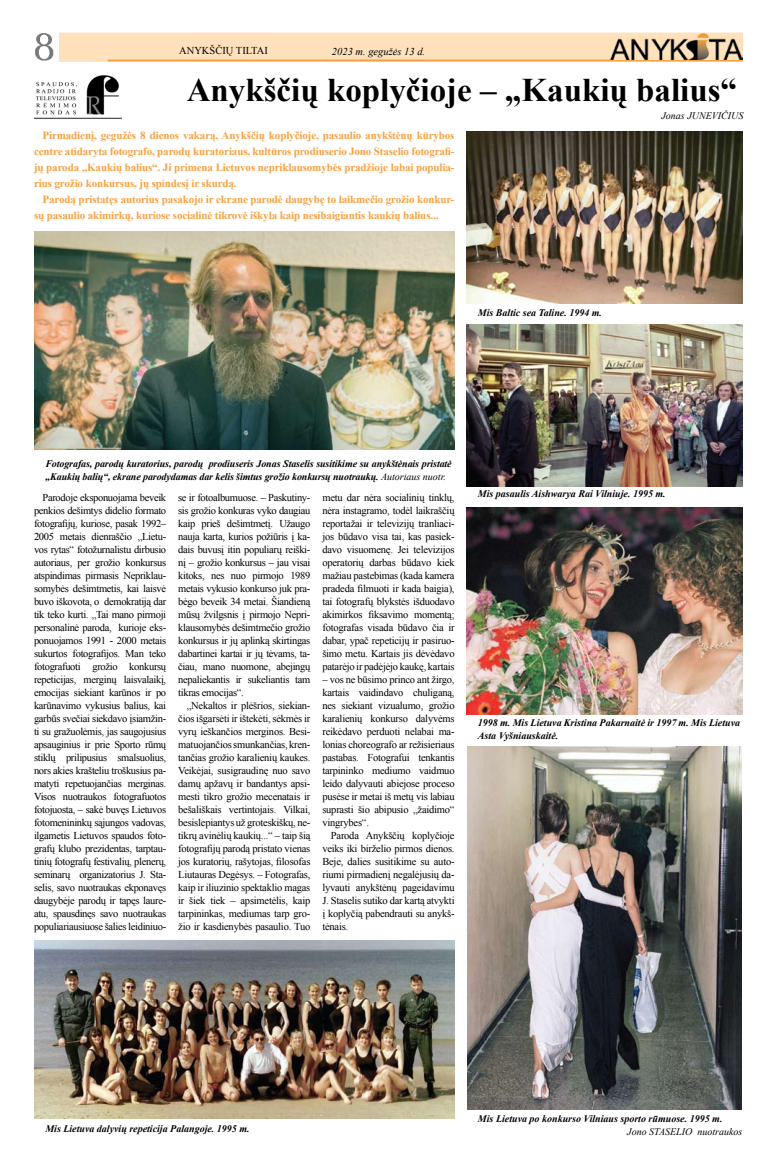
<style>
.page{position:relative;width:777px;height:1168px;background:#fff}
.page>*{position:absolute;margin:0;border:0;box-sizing:border-box;transform-origin:0 0}
.t1{font:700 33px "Times New Roman";color:#000}
.t2{font:700 11px/16px "Times New Roman";letter-spacing:-.01em;color:#f9a141;text-align:justify}
.t3{font:10.5px/13px "Times New Roman";letter-spacing:-.02em;color:#000;text-align:justify}
.t4{font:italic 10.5px "Times New Roman";color:#000}
.t5{font:italic 700 10px/13px "Times New Roman";color:#000}
.t6{font:italic 10px "Times New Roman";color:#000}
.s1{font-weight:400}
</style>
<div class="page">
<div style="left:59px;top:33px;width:684px;height:29px;background:#ffe1bc;border:1px solid #ffe1bc"></div>
<hr style="left:108px;top:59px;width:634px;height:2px;background:#f9a141">
<img style="left:610px;top:33px;width:132px;height:27px">
<img style="left:35px;top:33px;width:19px;height:28px">
<img style="left:34px;top:75px;width:87px;height:44px">
<img style="left:466px;top:132px;width:277px;height:171px">
<img style="left:34px;top:940px;width:420px;height:178px">
<img style="left:467px;top:746px;width:275px;height:363px">
<img style="left:34px;top:231px;width:420px;height:219px">
<img style="left:466px;top:324px;width:277px;height:162px">
<img style="left:466px;top:507px;width:277px;height:207px">
<p class="t3" style="left:179px;top:44px;width:8px">anykščių</p>
<p class="t3" style="left:236px;top:44px;width:7px">tiltai</p>
<p class="t4" style="left:332px;top:44px;width:95px">2023 m. gegužės 13 d.</p>
<h1 class="t1" style="left:187px;top:68px;width:552px">Anykščių koplyčioje – „Kaukių balius“</h1>
<p class="t6" style="left:661px;top:109px;width:84px">Jonas JUNE VIČIUS</p>
<p class="t2" style="left:34px;top:127px;width:422px;text-indent:9px">Pirmadienį, gegužės 8 dienos vakarą, Anykščių koplyčioje, pasaulio anykštėnų kūrybos centre atidaryta fotografo, parodų kuratoriaus, kultūros prodiuserio Jono Staselio fotografi&shy;jų paroda „Kaukių balius“. Ji primena Lietuvos nepriklausomybės pradžioje labai populia&shy;rius grožio konkursus, jų spindesį ir skurdą.</p>
<p class="t2" style="left:34px;top:191px;width:422px;text-indent:9px">Parodą pristatęs autorius pasakojo ir ekrane parodė daugybę to laikmečio grožio konkur&shy;sų pasaulio akimirkų, kuriose socialinė tikrovė iškyla kaip nesibaigiantis kaukių balius...</p>
<p class="t5" style="left:478px;top:306px;width:126px">Mis Baltic sea Taline. 1994 m.</p>
<p class="t5" style="left:45px;top:456px;width:408px">Fotografas, parodų kuratorius, parodų prodiuseris Jonas Staselis susitikime su anykštėnais pristatė „Kaukių balių“, ekrane parodydamas dar kelis šimtus grožio konkursų nuotraukų. <span class="s1">Autoriaus nuotr.</span></p>
<p class="t3" style="left:34px;top:490px;width:134px;text-indent:9px">Parodoje eksponuojama beveik penkios dešimtys didelio formato fotografijų, kuriose, pasak 1992– 2005 metais dienraščio „Lietu&shy;vos rytas“ fotožurnalistu dirbusio autoriaus, per grožio konkursus atspindimas pirmasis Nepriklau&shy;somybės dešimtmetis, kai laisvė buvo iškovota, o demokratiją dar tik teko kurti. „Tai mano pirmoji personalinė paroda, kurioje eks&shy;ponuojamos 1991 - 2000 metais sukurtos fotografijos. Man teko fotografuoti grožio konkursų repeticijas, merginų laisvalaikį, emocijas siekiant karūnos ir po karūnavimo vykusius balius, kai garbūs svečiai siekdavo įsiamžin&shy;ti su gražuolėmis, jas saugojusius apsauginius ir prie Sporto rūmų stiklų prilipusius smalsuolius, nors akies krašteliu troškusius pa&shy;matyti repetuojančias merginas.<br>Visos nuotraukos fotografuotos fotojuosta, – sakė buvęs Lietuvos fotomenininkų sąjungos vadovas, ilgametis Lietuvos spaudos foto&shy;grafų klubo prezidentas, tarptau&shy;tinių fotografų festivalių, plenerų, seminarų organizatorius J. Sta&shy;selis, savo nuotraukas ekponavęs daugybėje parodų ir tapęs laure&shy;atu, spausdinęs savo nuotraukas populiariausiuose šalies leidiniuo-</p>
<p class="t3" style="left:178px;top:490px;width:134px">se ir fotoalbumuose. – Paskutiny&shy;sis grožio konkuras vyko daugiau kaip prieš dešimtmetį. Užaugo nauja karta, kurios požiūris į ka&shy;dais buvusį itin populiarų reiški&shy;nį – grožio konkursus – jau visai kitoks, nes nuo pirmojo 1989 metais vykusio konkurso juk pra&shy;bėgo beveik 34 metai. Šiandieną mūsų žvilgsnis į pirmojo Nepri&shy;klausomybės dešimtmečio grožio konkursus ir jų aplinką skirtingas dabartinei kartai ir jų tėvams, ta&shy;čiau, mano nuomone, abejingų nepaliekantis ir sukeliantis tam tikras emocijas“.</p>
<p class="t3" style="left:178px;top:698px;width:134px;text-indent:9px">„Nekaltos ir plėšrios, siekian&shy;čios išgarsėti ir ištekėti, sėkmės ir vyrų ieškančios merginos. Besi&shy;matuojančios smunkančias, kren&shy;tančias grožio karalienių kaukes.<br>Veikėjai, susigraudinę nuo savo damų apžavų ir bandantys apsi&shy;mesti tikro grožio mecenatais ir bešališkais vertintojais. Vilkai, besislepiantys už groteskiškų, ne&shy;tikrų avinėlių kaukių...“ – taip šią fotografijų parodą pristato vienas jos kuratorių, rašytojas, filosofas Liutauras Degėsys. – Fotografas, kaip ir iliuzinio spektaklio magas ir šiek tiek – apsimetėlis, kaip tarpininkas, mediumas tarp gro&shy;žio ir kasdienybės pasaulio. Tuo</p>
<p class="t3" style="left:322px;top:490px;width:134px">metu dar nėra socialinių tinklų, nėra instagramo, todėl laikraščių reportažai ir televizijų tranliaci&shy;jos būdavo visa tai, kas pasiek&shy;davo visuomenę. Jei televizijos operatorių darbas būdavo kiek mažiau pastebimas (kada kamera pradeda filmuoti ir kada baigia), tai fotografų blykstės išduodavo akimirkos fiksavimo momentą; fotografas visada būdavo čia ir dabar, ypač repeticijų ir pasiruo&shy;šimo metu. Kartais jis dėvėdavo patarėjo ir padėjėjo kaukę, kartais</p>
<p class="t3" style="left:322px;top:672px;width:134px">– vos ne būsimo princo ant žirgo, kartais vaidindavo chuliganą, nes siekiant vizualumo, grožio karalienių konkurso dalyvėms reikėdavo perduoti nelabai ma&shy;lonias choreografo ar režisieriaus pastabas. Fotografui tenkantis tarpininko mediumo vaidmuo leido dalyvauti abiejose proceso pusėse ir metai iš metų vis labiau suprasti šio abipusio „žaidimo“ vingrybes“.</p>
<p class="t3" style="left:322px;top:828px;width:134px;text-indent:9px">Paroda Anykščių koplyčioje veiks iki birželio pirmos dienos.<br>Beje, dalies susitikime su auto&shy;riumi pirmadienį negalėjusių da&shy;lyvauti anykštėnų pageidavimu J. Staselis sutiko dar kartą atvykti į koplyčią pabendrauti su anykš&shy;tėnais.</p>
<p class="t5" style="left:478px;top:487px;width:189px">Mis pasaulis Aishwarya Rai Vilniuje. 1995 m.</p>
<p class="t5" style="left:478px;top:715px;width:264px">1998 m. Mis Lietuva Kristina Pakarnaitė ir 1997 m. Mis Lietuva<br>Asta Vyšniauskaitė.</p>
<p class="t5" style="left:45px;top:1122px;width:206px">Mis Lietuva dalyvių repeticija Palangoje. 1995 m.</p>
<p class="t5" style="left:478px;top:1112px;width:246px">Mis Lietuva po konkurso Vilniaus sporto rūmuose. 1995 m.</p>
<p class="t6" style="left:627px;top:1124px;width:117px">Jono STASELIO nuotraukos</p>
</div>
